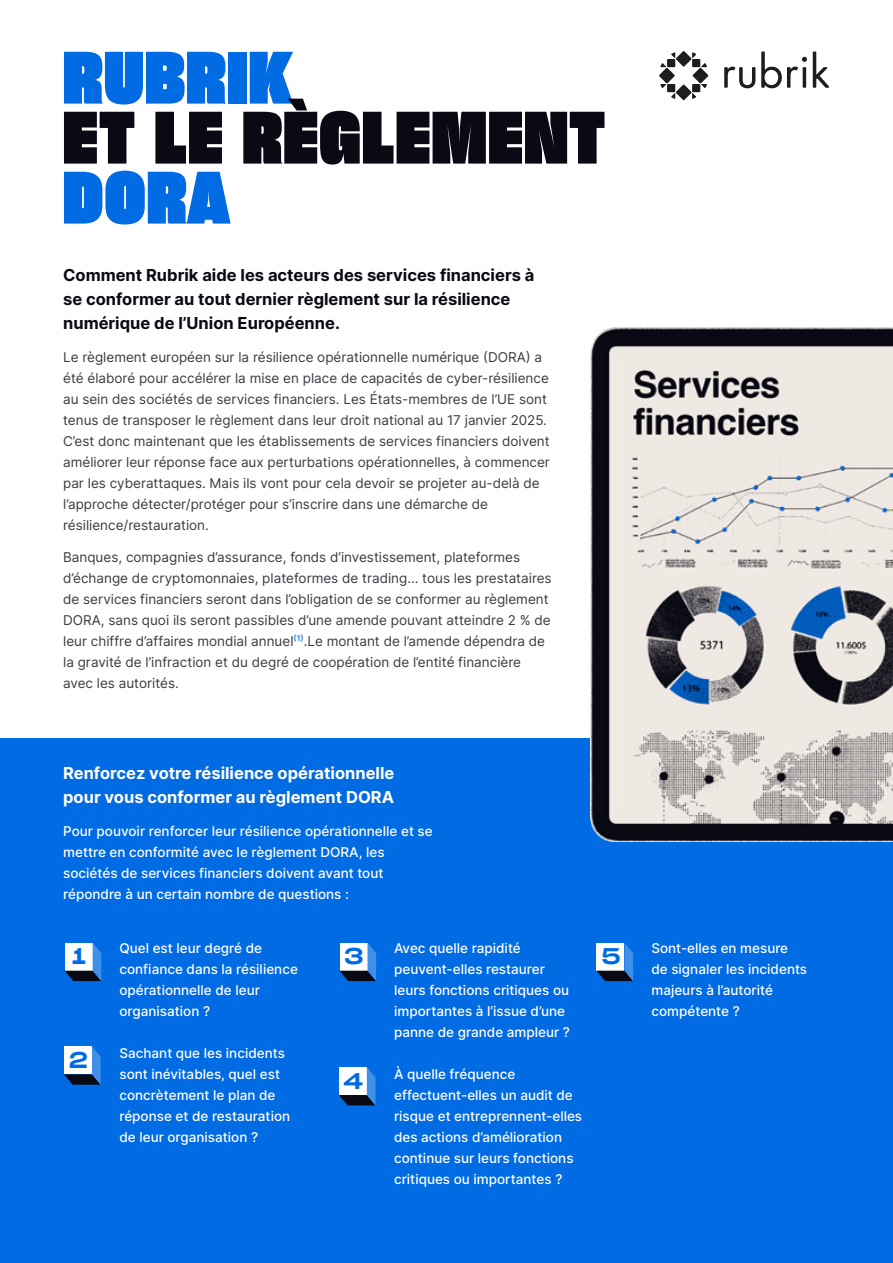
<style>
.page{position:relative;width:893px;height:1263px;background:#fff}
.page>*{position:absolute;margin:0;border:0;box-sizing:border-box;transform-origin:0 0}
.t1{font:72px/60px "Sharp Grotesk Black 18";letter-spacing:.02em;color:#0a0a14}
.t2{font:22.35px "Sharp Grotesk Medium 25";color:#006be3}
.t3{font:700 16.5px/24px "Inter";color:#0a0a14}
.t4{font:700 16.5px/24px "Inter";color:#fff}
.t5{font:13.5px/21px "Inter";color:#3b3b43}
.t6{font:500 13.5px/21px "Inter";color:#fff}
.s1{color:#006be3}
</style>
<div class="page">
<svg style="left:724px;top:67px;width:31px;height:21px"></svg>
<svg style="left:761px;top:52px;width:46px;height:36px"></svg>
<svg style="left:813px;top:52px;width:16px;height:36px"></svg>
<svg style="left:659px;top:51px;width:49px;height:49px"></svg>
<div style="left:0;top:738px;width:893px;height:525px;background:#006be3"></div>
<img style="left:591px;top:327px;width:302px;height:515px">
<svg style="left:65px;top:943px;width:36px;height:38px"></svg>
<svg style="left:64px;top:1046px;width:37px;height:39px"></svg>
<svg style="left:339px;top:943px;width:37px;height:38px"></svg>
<svg style="left:339px;top:1067px;width:36px;height:38px"></svg>
<svg style="left:596px;top:943px;width:37px;height:38px"></svg>
<p class="t1" style="left:63px;top:46px;width:543px"><span class="s1">RUBRIK<br></span>ET LE RÈGLEMENT<br><span class="s1">DORA</span></p>
<p class="t3" style="left:63px;top:263px;width:473px">Comment Rubrik aide les acteurs des services financiers à se conformer au tout dernier règlement sur la résilience numérique de l’Union Européenne.</p>
<p class="t5" style="left:63px;top:346px;width:488px">Le règlement européen sur la résilience opérationnelle numérique (DORA) a été élaboré pour accélérer la mise en place de capacités de cyber-résilience au sein des sociétés de services financiers. Les États-membres de l’UE sont tenus de transposer le règlement dans leur droit national au 17 janvier 2025.<br>C’est donc maintenant que les établissements de services financiers doivent améliorer leur réponse face aux perturbations opérationnelles, à commencer par les cyberattaques. Mais ils vont pour cela devoir se projeter au-delà de l’approche détecter/protéger pour s’inscrire dans une démarche de résilience/restauration.</p>
<p class="t5" style="left:63px;top:546px;width:490px">Banques, compagnies d’assurance, fonds d’investissement, plateformes d’échange de cryptomonnaies, plateformes de trading… tous les prestataires de services financiers seront dans l’obligation de se conformer au règlement DORA, sans quoi ils seront passibles d’une amende pouvant atteindre 2 % de leur chiffre d’affaires mondial annuel<sup>(1)</sup>.Le montant de l’amende dépendra de la gravité de l’infraction et du degré de coopération de l’entité financière avec les autorités.</p>
<p class="t4" style="left:63px;top:761px;width:333px">Renforcez votre résilience opérationnelle pour vous conformer au règlement DORA</p>
<p class="t6" style="left:63px;top:820px;width:371px">Pour pouvoir renforcer leur résilience opérationnelle et se mettre en conformité avec le règlement DORA, les sociétés de services financiers doivent avant tout répondre à un certain nombre de questions :</p>
<p class="t2" style="left:72px;top:936px;width:16px">1</p>
<p class="t2" style="left:69px;top:1039px;width:21px">2</p>
<p class="t6" style="left:119px;top:937px;width:180px">Quel est leur degré de confiance dans la résilience opérationnelle de leur organisation ?</p>
<p class="t6" style="left:119px;top:1042px;width:172px">Sachant que les incidents sont inévitables, quel est concrètement le plan de réponse et de restauration de leur organisation ?</p>
<p class="t2" style="left:344px;top:936px;width:21px">3</p>
<p class="t2" style="left:344px;top:1060px;width:20px">4</p>
<p class="t6" style="left:394px;top:937px;width:177px">Avec quelle rapidité peuvent-elles restaurer leurs fonctions critiques ou importantes à l’issue d’une panne de grande ampleur ?</p>
<p class="t6" style="left:394px;top:1063px;width:190px">À quelle fréquence effectuent-elles un audit de risque et entreprennent-elles des actions d’amélioration continue sur leurs fonctions critiques ou importantes ?</p>
<p class="t2" style="left:601px;top:936px;width:21px">5</p>
<p class="t6" style="left:651px;top:937px;width:157px">Sont-elles en mesure de signaler les incidents majeurs à l’autorité compétente ?</p>
</div>
